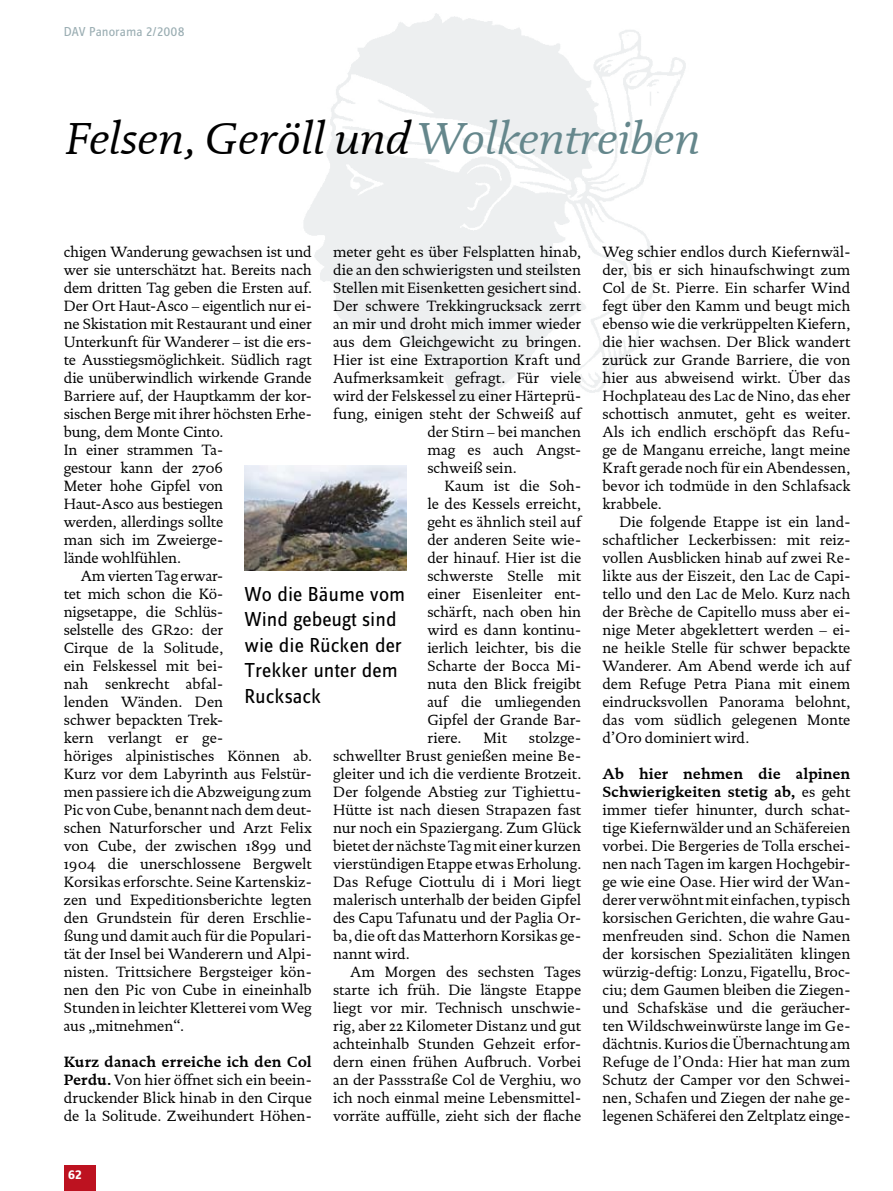
<style>
.page{position:relative;width:893px;height:1191px;background:#fff}
.page>*{position:absolute;margin:0;border:0;box-sizing:border-box;transform-origin:0 0}
.t1{font:italic 45px "DTL Documenta ST";color:#000}
.t2{font:21px/25.5px "Zine Sans Dis";color:#000}
.t3{font:15px/18px "DTL Documenta ST";color:#000;text-align:justify}
.t4{font:13.5px "Zine Sans Dis";color:#9baeb3}
.t5{font:700 13.5px "Zine Sans Dis";color:#fff}
.s1{color:#65878c}
.s2{font-weight:700}
</style>
<div class="page">
<img style="left:244px;top:465px;width:162px;height:105px">
<div style="left:64px;top:1165px;width:32px;height:26px;background:#bd1220"></div>
<p class="t4" style="left:64px;top:25px;width:122px">DAV Panorama 2/2008</p>
<h1 class="t1" style="left:64px;top:111px;width:638px">Felsen, Geröll und <span class="s1">Wolkentreiben</span></h1>
<p class="t3" style="left:64px;top:243px;width:250px">chigen Wanderung gewachsen ist und</p>
<p class="t3" style="left:64px;top:261px;width:250px">wer sie unterschätzt hat. Bereits nach</p>
<p class="t3" style="left:64px;top:279px;width:249px">dem dritten Tag geben die Ersten auf.</p>
<p class="t3" style="left:64px;top:297px;width:250px">Der Ort Haut-Asco – eigentlich nur ei-</p>
<p class="t3" style="left:64px;top:315px;width:250px">ne Skistation mit Restaurant und einer</p>
<p class="t3" style="left:64px;top:333px;width:250px">Unterkunft für Wanderer – ist die ers-</p>
<p class="t3" style="left:64px;top:351px;width:249px">te Ausstiegsmöglichkeit. Südlich ragt</p>
<p class="t3" style="left:64px;top:369px;width:249px">die unüberwindlich wirkende Grande</p>
<p class="t3" style="left:64px;top:387px;width:250px">Barriere auf, der Hauptkamm der kor-</p>
<p class="t3" style="left:64px;top:405px;width:250px">sischen Berge mit ihrer höchsten Erhe-</p>
<p class="t3" style="left:64px;top:423px;width:161px">bung, dem Monte Cinto.</p>
<p class="t3" style="left:64px;top:441px;width:161px">In einer strammen Ta-</p>
<p class="t3" style="left:64px;top:459px;width:161px">gestour kann der 2706</p>
<p class="t3" style="left:64px;top:477px;width:161px">Meter hohe Gipfel von</p>
<p class="t3" style="left:64px;top:495px;width:161px">Haut-Asco aus bestiegen</p>
<p class="t3" style="left:64px;top:513px;width:161px">werden, allerdings sollte</p>
<p class="t3" style="left:64px;top:531px;width:161px">man sich im Zweierge-</p>
<p class="t3" style="left:64px;top:549px;width:119px">lände wohlfühlen.</p>
<p class="t3" style="left:81px;top:567px;width:144px">Am vierten Tag erwar-</p>
<p class="t3" style="left:64px;top:585px;width:161px">tet mich schon die Kö-</p>
<p class="t3" style="left:64px;top:603px;width:161px">nigsetappe, die Schlüs-</p>
<p class="t3" style="left:64px;top:621px;width:161px">selstelle des GR20: der</p>
<p class="t3" style="left:64px;top:639px;width:161px">Cirque de la Solitude,</p>
<p class="t3" style="left:64px;top:657px;width:161px">ein Felskessel mit bei-</p>
<p class="t3" style="left:64px;top:675px;width:152px">nah senkrecht abfal-</p>
<p class="t3" style="left:64px;top:693px;width:161px">len-den Wänden. Den</p>
<p class="t3" style="left:64px;top:711px;width:161px">schwer- bepackten Trek-</p>
<p class="t3" style="left:64px;top:729px;width:159px">kern verlangt er ge-</p>
<p class="t3" style="left:64px;top:747px;width:250px">höriges alpinistisches Können ab.</p>
<p class="t3" style="left:64px;top:765px;width:250px">Kurz vor dem Labyrinth aus Felstür-</p>
<p class="t3" style="left:64px;top:783px;width:249px">men passiere ich die Abzweigung zum</p>
<p class="t3" style="left:64px;top:801px;width:250px">Pic von Cube, benannt nach dem deut-</p>
<p class="t3" style="left:64px;top:819px;width:250px">schen Naturforscher und Arzt Felix</p>
<p class="t3" style="left:64px;top:837px;width:249px">von Cube, der zwischen 1899 und</p>
<p class="t3" style="left:64px;top:855px;width:250px">1904 die unerschlossene Bergwelt</p>
<p class="t3" style="left:64px;top:873px;width:250px">Korsikas erforschte. Seine Kartenskiz-</p>
<p class="t3" style="left:64px;top:891px;width:250px">zen und Expeditionsberichte legten</p>
<p class="t3" style="left:64px;top:909px;width:250px">den Grundstein für deren Erschlie-</p>
<p class="t3" style="left:64px;top:927px;width:250px">ßung und damit auch für die Populari-</p>
<p class="t3" style="left:64px;top:945px;width:250px">tät der Insel bei Wanderern und Alpi-</p>
<p class="t3" style="left:64px;top:963px;width:250px">nisten. Trittsichere Bergsteiger kön-</p>
<p class="t3" style="left:64px;top:981px;width:250px">nen den Pic von Cube in eineinhalb</p>
<p class="t3" style="left:64px;top:999px;width:249px">Stunden in leichter Kletterei vom Weg</p>
<p class="t3" style="left:64px;top:1017px;width:122px">aus „mitnehmen“.</p>
<p class="t3" style="left:64px;top:1053px;width:250px"><span class="s2">Kurz danach erreiche ich den Col Perdu.</span> Von hier öffnet sich ein beein&shy;druckender Blick hinab in den Cirque de la Solitude. Zweihundert Höhen-</p>
<p class="t3" style="left:333px;top:243px;width:250px">meter geht es über Felsplatten hinab,</p>
<p class="t3" style="left:333px;top:261px;width:250px">die an den schwierigsten und steilsten</p>
<p class="t3" style="left:333px;top:279px;width:250px">Stellen mit Eisenketten gesichert sind.</p>
<p class="t3" style="left:333px;top:297px;width:250px">Der schwere Trekkingrucksack zerrt</p>
<p class="t3" style="left:333px;top:315px;width:250px">an mir und droht mich immer wieder</p>
<p class="t3" style="left:333px;top:333px;width:250px">aus dem Gleichgewicht zu bringen.</p>
<p class="t3" style="left:333px;top:351px;width:250px">Hier ist eine Extraportion Kraft und</p>
<p class="t3" style="left:333px;top:369px;width:250px">Aufmerksamkeit gefragt. Für viele</p>
<p class="t3" style="left:333px;top:387px;width:250px">wird der Felskessel zu einer Härteprü-</p>
<p class="t3" style="left:333px;top:405px;width:250px">fung, einigen steht der Schweiß auf</p>
<p class="t3" style="left:427px;top:423px;width:155px">der Stirn – bei manchen</p>
<p class="t3" style="left:427px;top:441px;width:155px">mag es auch Angst-</p>
<p class="t3" style="left:427px;top:459px;width:91px">schweiß sein.</p>
<p class="t3" style="left:444px;top:477px;width:138px">Kaum ist die Soh-</p>
<p class="t3" style="left:427px;top:495px;width:155px">le des Kessels erreicht,</p>
<p class="t3" style="left:427px;top:513px;width:155px">geht es ähnlich steil auf</p>
<p class="t3" style="left:427px;top:531px;width:155px">der anderen Seite wie-</p>
<p class="t3" style="left:427px;top:549px;width:155px">der hinauf. Hier ist die</p>
<p class="t3" style="left:427px;top:567px;width:155px">schwerste Stelle mit</p>
<p class="t3" style="left:427px;top:585px;width:155px">einer Eisenleiter ent-</p>
<p class="t3" style="left:427px;top:603px;width:155px">schärft, nach oben hin</p>
<p class="t3" style="left:427px;top:621px;width:155px">wird es dann kontinu-</p>
<p class="t3" style="left:427px;top:639px;width:155px">ierlich leichter, bis die</p>
<p class="t3" style="left:427px;top:657px;width:155px">Scharte der Bocca Mi-</p>
<p class="t3" style="left:427px;top:675px;width:155px">nuta den Blick freigibt</p>
<p class="t3" style="left:427px;top:693px;width:155px">auf die umliegenden</p>
<p class="t3" style="left:427px;top:711px;width:155px">Gipfel der Grande Bar-</p>
<p class="t3" style="left:427px;top:729px;width:36px">riere.</p>
<p class="t3" style="left:483px;top:729px;width:25px">Mit</p>
<h2 class="t2" style="left:244px;top:582px;width:162px">Wo die Bäume vom<br>Wind gebeugt sind wie die Rücken der<br>Trekker unter dem<br>Rucksack</h2>
<p class="t3" style="left:333px;top:729px;width:250px;text-indent:196px">stolzge&shy;schwellter Brust genießen meine Be&shy;gleiter und ich die verdiente Brotzeit.<br>Der folgende Abstieg zur Tighiettu-Hütte ist nach diesen Strapazen fast nur noch ein Spaziergang. Zum Glück bietet der nächste Tag mit einer kurzen vierstündigen Etappe etwas Erholung.<br>Das Refuge Ciottulu di i Mori liegt malerisch unterhalb der beiden Gipfel des Capu Tafunatu und der Paglia Or&shy;ba, die oft das Matterhorn Korsikas ge&shy;nannt wird.</p>
<p class="t3" style="left:333px;top:963px;width:250px;text-indent:17px">Am Morgen des sechsten Tages starte ich früh. Die längste Etappe liegt vor mir. Technisch unschwie&shy;rig, aber 22 Kilometer Distanz und gut achteinhalb Stunden Gehzeit erfor&shy;dern einen frühen Aufbruch. Vorbei an der Passstraße Col de Verghiu, wo ich noch einmal meine Lebensmittel&shy;vorräte auffülle, zieht sich der flache</p>
<p class="t5" style="left:68px;top:1167px;width:15px">62</p>
<p class="t3" style="left:602px;top:243px;width:250px">Weg schier endlos durch Kiefernwäl&shy;der, bis er sich hinaufschwingt zum Col de St. Pierre. Ein scharfer Wind fegt über den Kamm und beugt mich ebenso wie die verkrüppelten Kiefern, die hier wachsen. Der Blick wandert zurück zur Grande Barriere, die von hier aus abweisend wirkt. Über das Hochplateau des Lac de Nino, das eher schottisch anmutet, geht es weiter.<br>Als ich endlich erschöpft das Refu&shy;ge de Manganu erreiche, langt meine Kraft gerade noch für ein Abendessen, bevor ich todmüde in den Schlafsack krabbele.</p>
<p class="t3" style="left:602px;top:513px;width:250px;text-indent:17px">Die folgende Etappe ist ein land&shy;schaftlicher Leckerbissen: mit reiz&shy;vollen Ausblicken hinab auf zwei Re&shy;likte aus der Eiszeit, den Lac de Capi&shy;tello und den Lac de Melo. Kurz nach der Brèche de Capitello muss aber ei&shy;nige Meter abgeklettert werden – ei&shy;ne heikle Stelle für schwer bepackte Wanderer. Am Abend werde ich auf dem Refuge Petra Piana mit einem eindrucksvollen Panorama belohnt, das vom südlich gelegenen Monte d’Oro dominiert wird.</p>
<p class="t3" style="left:602px;top:765px;width:250px"><span class="s2">Ab hier nehmen die alpinen Schwierigkeiten stetig ab,</span> es geht immer tiefer hinunter, durch schat&shy;tige Kiefernwälder und an Schäfereien vorbei. Die Bergeries de Tolla erschei&shy;nen nach Tagen im kargen Hochgebir&shy;ge wie eine Oase. Hier wird der Wan&shy;derer verwöhnt mit einfachen, typisch korsischen Gerichten, die wahre Gau&shy;menfreuden sind. Schon die Namen der korsischen Spezialitäten klingen würzig-deftig: Lonzu, Figatellu, Broc&shy;ciu; dem Gaumen bleiben die Ziegen&shy;und Schafskäse und die geräucher&shy;ten Wildschweinwürste lange im Ge&shy;dächtnis. Kurios die Übernachtung am Refuge de l’Onda: Hier hat man zum Schutz der Camper vor den Schwei&shy;nen, Schafen und Ziegen der nahe ge&shy;legenen Schäferei den Zeltplatz einge-</p>
</div>
